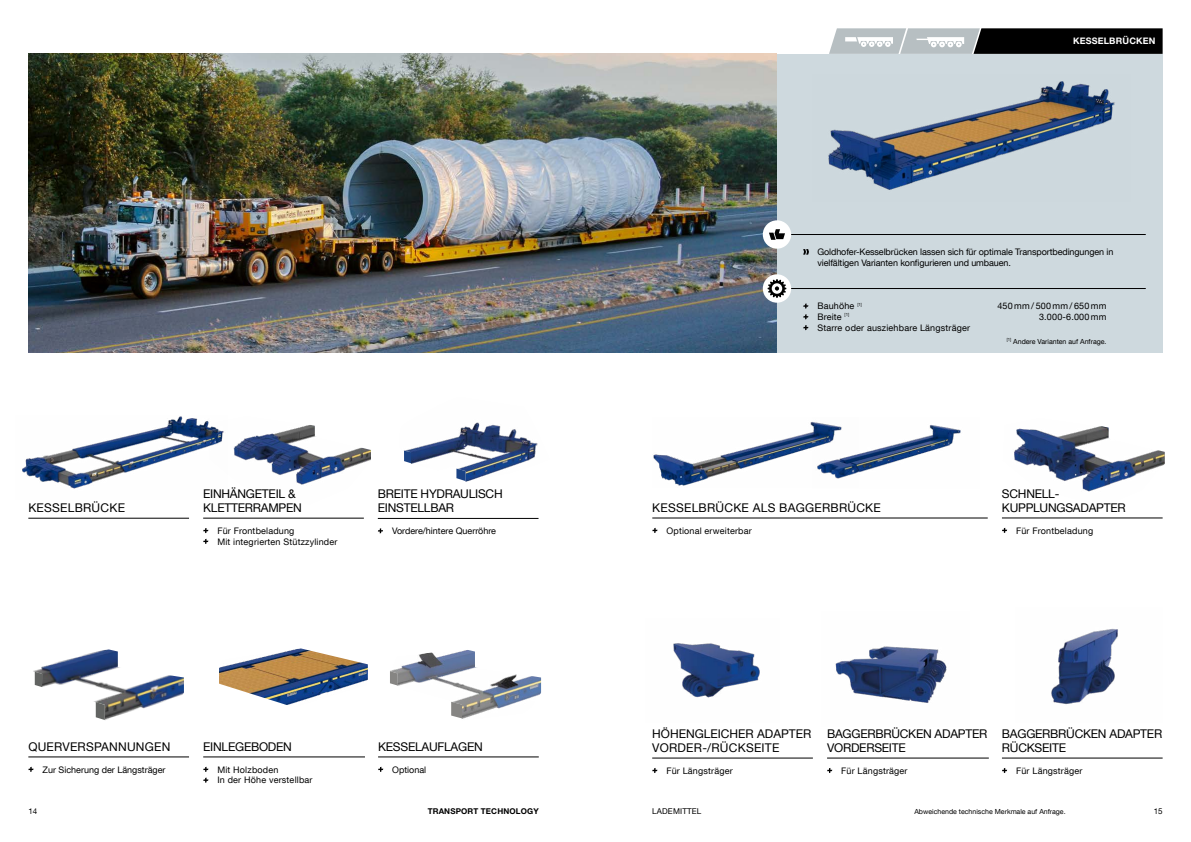
<style>
.page{position:relative;width:1191px;height:842px;background:#fff}
.page>*{position:absolute;margin:0;border:0;box-sizing:border-box;transform-origin:0 0}
.t1{font:12px/14.4px "Helvetica Neue LT Com";letter-spacing:-.02em;color:#000}
.t2{font:12px "Helvetica Neue LT Com";letter-spacing:.02em;color:#000}
.t3{font:12px/14.4px "Helvetica Neue LT Com";color:#000}
.t4{font:9px/10.8px "Helvetica Neue LT Com";letter-spacing:.02em;color:#000}
.t5{font:9px/10.8px "Helvetica Neue LT Com";letter-spacing:-.01em;color:#000}
.t6{font:9px "Helvetica Neue LT Com";color:#000}
.t7{font:700 9px "Helvetica Neue LT Com";letter-spacing:.02em;color:#fff}
.t8{font:700 8px "Helvetica Neue LT Com";letter-spacing:.02em;color:#000}
.t9{font:8px "Helvetica Neue LT Com";letter-spacing:.02em;color:#000}
.t10{font:7px "Helvetica Neue LT Com";color:#000}
.t11{font:4.2px "Helvetica Neue LT Com";color:#000}
</style>
<div class="page">
<div style="left:776px;top:54px;width:386px;height:298px;background:#ced9de"></div>
<img style="left:28px;top:54px;width:748px;height:298px">
<svg style="left:829px;top:28px;width:333px;height:26px;background:#5b5d5e"></svg>
<svg style="left:803px;top:249px;width:6px;height:6px"></svg>
<hr style="left:777px;top:288px;width:368px;height:1px;background:#000">
<hr style="left:777px;top:234px;width:368px;height:1px;background:#000">
<svg style="left:803px;top:303px;width:5px;height:16px"></svg>
<svg style="left:803px;top:325px;width:5px;height:5px"></svg>
<div style="left:763px;top:220px;width:28px;height:29px;background:#fff;border-radius:50%"></div>
<svg style="left:769px;top:229px;width:16px;height:11px"></svg>
<div style="left:763px;top:274px;width:28px;height:29px;background:#fff;border-radius:50%"></div>
<svg style="left:767px;top:279px;width:19px;height:19px"></svg>
<img style="left:828px;top:81px;width:287px;height:109px">
<img style="left:22px;top:416px;width:186px;height:73px">
<hr style="left:28px;top:518px;width:161px;height:1px;background:#000">
<hr style="left:652px;top:758px;width:161px;height:1px;background:#000">
<svg style="left:652px;top:768px;width:5px;height:5px"></svg>
<hr style="left:28px;top:756px;width:161px;height:1px;background:#000">
<svg style="left:28px;top:767px;width:6px;height:5px"></svg>
<hr style="left:827px;top:758px;width:161px;height:1px;background:#000">
<svg style="left:827px;top:768px;width:5px;height:5px"></svg>
<hr style="left:203px;top:756px;width:162px;height:1px;background:#000">
<svg style="left:203px;top:767px;width:5px;height:16px"></svg>
<img style="left:859px;top:425px;width:102px;height:48px">
<img style="left:653px;top:422px;width:206px;height:64px">
<hr style="left:652px;top:518px;width:335px;height:1px;background:#000">
<svg style="left:652px;top:528px;width:5px;height:5px"></svg>
<hr style="left:1002px;top:758px;width:160px;height:1px;background:#000">
<svg style="left:1002px;top:768px;width:5px;height:5px"></svg>
<hr style="left:378px;top:756px;width:161px;height:1px;background:#000">
<svg style="left:378px;top:767px;width:5px;height:5px"></svg>
<img style="left:673px;top:643px;width:87px;height:55px">
<img style="left:835px;top:646px;width:112px;height:57px">
<img style="left:1051px;top:628px;width:67px;height:76px">
<hr style="left:1002px;top:518px;width:160px;height:1px;background:#000">
<svg style="left:1002px;top:528px;width:5px;height:5px"></svg>
<img style="left:1014px;top:426px;width:150px;height:66px">
<hr style="left:203px;top:518px;width:161px;height:1px;background:#000">
<svg style="left:203px;top:528px;width:5px;height:5px"></svg>
<svg style="left:203px;top:539px;width:5px;height:5px"></svg>
<img style="left:208px;top:421px;width:163px;height:64px">
<hr style="left:378px;top:518px;width:160px;height:1px;background:#000">
<svg style="left:378px;top:528px;width:5px;height:5px"></svg>
<img style="left:404px;top:422px;width:134px;height:60px">
<svg style="left:456px;top:469px;width:9px;height:12px"></svg>
<svg style="left:404px;top:451px;width:7px;height:12px"></svg>
<img style="left:33px;top:649px;width:151px;height:71px">
<svg style="left:96px;top:702px;width:9px;height:18px"></svg>
<svg style="left:35px;top:672px;width:7px;height:15px"></svg>
<img style="left:390px;top:650px;width:151px;height:69px">
<svg style="left:451px;top:702px;width:11px;height:16px"></svg>
<svg style="left:390px;top:671px;width:7px;height:14px"></svg>
<img style="left:219px;top:648px;width:149px;height:57px">
<p class="t7" style="left:1073px;top:35px;width:84px">KESSELBRÜCKEN</p>
<p class="t5" style="left:817px;top:246px;width:298px">Goldhofer-Kesselbrücken lassen sich für optimale Transportbedingungen in vielfältigen Varianten konfigurieren und umbauen.</p>
<p class="t4" style="left:817px;top:300px;width:46px">Bauhöhe <sup>[1]</sup></p>
<p class="t4" style="left:997px;top:300px;width:111px">450 mm / 500 mm / 650 mm</p>
<p class="t4" style="left:817px;top:311px;width:33px">Breite <sup>[1]</sup></p>
<p class="t4" style="left:1039px;top:311px;width:69px">3.000-6.000 mm</p>
<p class="t4" style="left:817px;top:322px;width:154px">Starre oder ausziehbare Längsträger</p>
<h1 class="t2" style="left:28px;top:500px;width:98px">KESSELBRÜCKE</h1>
<h1 class="t1" style="left:203px;top:486px;width:100px">EINHÄNGETEIL &amp;<br>KLETTERRAMPEN</h1>
<p class="t4" style="left:217px;top:525px;width:122px">Für Frontbeladung<br>Mit integrierten Stützzylinder</p>
<h1 class="t1" style="left:378px;top:486px;width:126px">BREITE HYDRAULISCH<br>EINSTELLBAR</h1>
<p class="t6" style="left:392px;top:525px;width:106px">Vordere/hintere Querröhre</p>
<h1 class="t2" style="left:28px;top:739px;width:144px">QUERVERSPANNUNGEN</h1>
<p class="t6" style="left:43px;top:764px;width:125px">Zur Sicherung der Längsträger</p>
<h1 class="t1" style="left:203px;top:739px;width:90px">EINLEGEBODEN</h1>
<p class="t4" style="left:217px;top:764px;width:97px">Mit Holzboden<br>In der Höhe verstellbar</p>
<h1 class="t1" style="left:378px;top:739px;width:106px">KESSELAUFLAGEN</h1>
<p class="t6" style="left:392px;top:764px;width:36px">Optional</p>
<h1 class="t2" style="left:652px;top:500px;width:230px">KESSELBRÜCKE ALS BAGGERBRÜCKE</h1>
<p class="t4" style="left:666px;top:525px;width:87px">Optional erweiterbar</p>
<p class="t11" style="left:1006px;top:336px;width:6px">[1]</p>
<p class="t10" style="left:1013px;top:337px;width:95px">Andere Varianten auf Anfrage.</p>
<h1 class="t1" style="left:1002px;top:486px;width:125px">SCHNELL-<br>KUPPLUNGSADAPTER</h1>
<p class="t4" style="left:1016px;top:525px;width:79px">Für Frontbeladung</p>
<h1 class="t3" style="left:652px;top:726px;width:161px">HÖHENGLEICHER ADAPTER<br>VORDER-/RÜCKSEITE</h1>
<p class="t4" style="left:666px;top:765px;width:68px">Für Längsträger</p>
<h1 class="t1" style="left:827px;top:726px;width:162px">BAGGERBRÜCKEN ADAPTER<br>VORDERSEITE</h1>
<p class="t4" style="left:841px;top:765px;width:68px">Für Längsträger</p>
<h1 class="t1" style="left:1002px;top:726px;width:162px">BAGGERBRÜCKEN ADAPTER<br>RÜCKSEITE</h1>
<p class="t4" style="left:1016px;top:765px;width:68px">Für Längsträger</p>
<p class="t9" style="left:28px;top:806px;width:10px">14</p>
<p class="t8" style="left:428px;top:806px;width:113px">TRANSPORT TECHNOLOGY</p>
<p class="t9" style="left:1153px;top:806px;width:10px">15</p>
<p class="t9" style="left:652px;top:806px;width:51px">LADEMITTEL</p>
<p class="t10" style="left:914px;top:807px;width:153px">Abweichende technische Merkmale auf Anfrage.</p>
</div>
